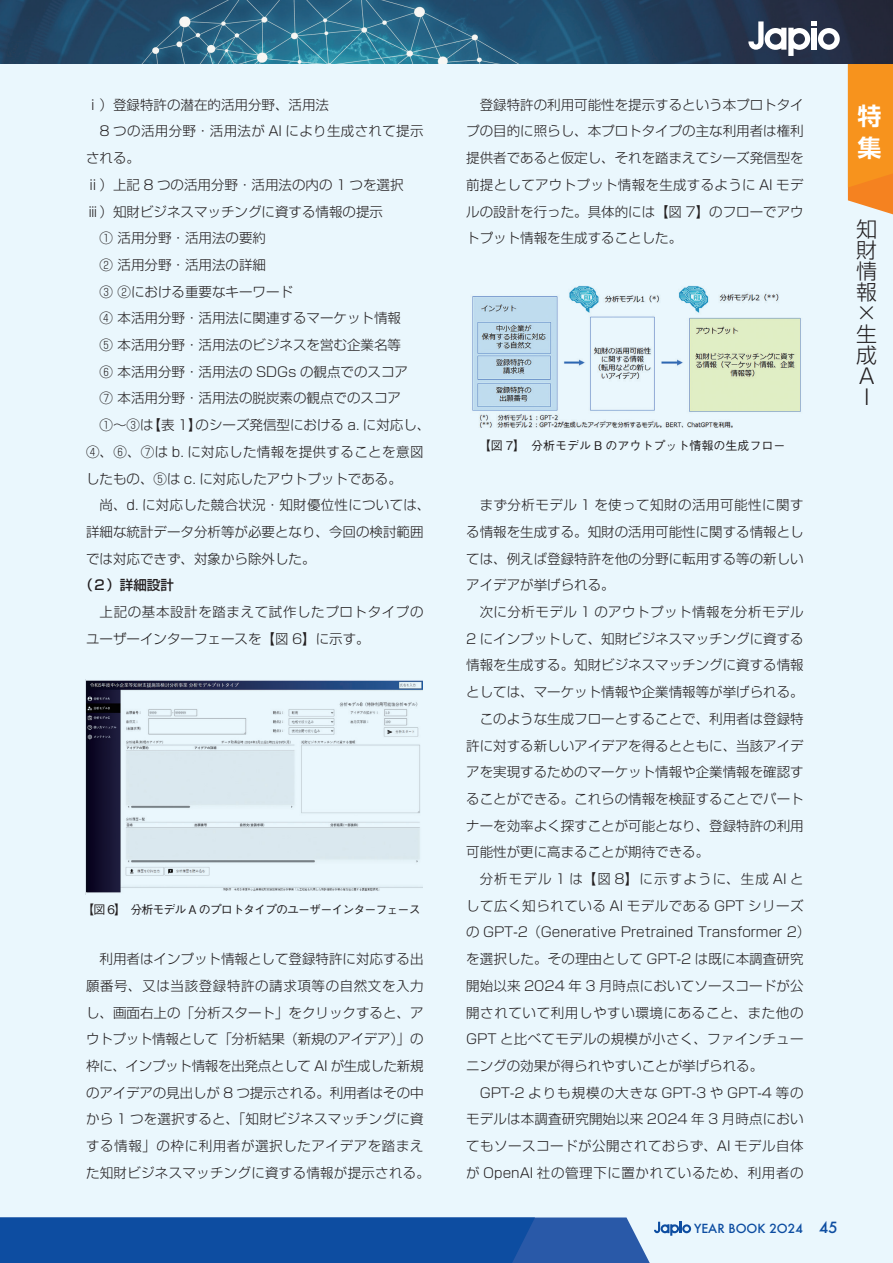
<style>
.page{position:relative;width:893px;height:1263px;background:#eaf7fd}
.page>*{position:absolute;margin:0;border:0;box-sizing:border-box;transform-origin:0 0}
.t1{font:700 24px/32px "Shin Go Pr 5 De";color:#fff}
.t2{font:300 21px/21px "Shin Go Pro";color:#231f20;text-align:center}
.本文{font:300 13.5px/26.7px "Shin Go Pr 5";color:#231f20;text-align:justify}
.本文_段落下げなし{font:300 13.5px "Shin Go Pr 5";color:#231f20}
.本文-2{font:300 13.5px/26.7px "Shin Go Pr 5";letter-spacing:.045em;color:#231f20}
.本文-3{font:300 13.5px/26.7px "Shin Go Pr 5";letter-spacing:.025em;color:#231f20}
.本文_段落下げなし-2{font:500 13.5px "Shin Go Pr 5";color:#231f20}
.t3{font:500 12.15px "Futura";color:#0d4da1}
.肩書き_名前{font:500 12px "Gothic BBB Pro";letter-spacing:-.08em;color:#231f20}
.肩書き_名前-2{font:500 12px "Gothic BBB Pro";color:#231f20}
.s1{font-size:15px}
</style>
<div class="page">
<svg style="left:0;top:1217px;width:691px;height:46px"></svg>
<img style="left:0;top:0;width:893px;height:64px">
<svg style="left:748px;top:21px;width:92px;height:35px"></svg>
<svg style="left:848px;top:64px;width:45px;height:151px"></svg>
<img style="left:86px;top:680px;width:337px;height:213px">
<img style="left:472px;top:285px;width:329px;height:143px">
<p class="本文_段落下げなし" style="left:86px;top:93px;width:244px">ⅰ）登録特許の潜在的活用分野、活用法</p>
<p class="本文-3" style="left:86px;top:117px;width:339px;text-indent:14px">8 つの活用分野・活用法が AI により生成されて提示される。</p>
<p class="本文_段落下げなし" style="left:86px;top:174px;width:319px">ⅱ）上記 8 つの活用分野・活用法の内の 1 つを選択</p>
<p class="本文_段落下げなし" style="left:86px;top:200px;width:298px">ⅲ）知財ビジネスマッチングに資する情報の提示</p>
<p class="本文" style="left:100px;top:223px;width:168px">① 活用分野・活用法の要約</p>
<p class="本文" style="left:100px;top:250px;width:168px">② 活用分野・活用法の詳細</p>
<p class="本文" style="left:100px;top:277px;width:195px">③ ②における重要なキーワード</p>
<p class="本文" style="left:100px;top:304px;width:303px">④ 本活用分野・活用法に関連するマーケット情報</p>
<p class="本文" style="left:100px;top:330px;width:303px">⑤ 本活用分野・活用法のビジネスを営む企業名等</p>
<p class="本文" style="left:100px;top:357px;width:310px">⑥ 本活用分野・活用法の SDGs の観点でのスコア</p>
<p class="本文" style="left:100px;top:384px;width:303px">⑦ 本活用分野・活用法の脱炭素の観点でのスコア</p>
<p class="本文" style="left:86px;top:410px;width:346px;text-align:left;text-indent:14px">①～③は【表 1】のシーズ発信型における a. に対応し、<br>④、⑥、⑦は b. に対応した情報を提供することを意図したもの、⑤は c. に対応したアウトプットである。</p>
<p class="本文" style="left:86px;top:490px;width:346px;text-align:left;text-indent:14px">尚、d. に対応した競合状況・知財優位性については、詳細な統計データ分析等が必要となり、今回の検討範囲では対応できず、対象から除外した。</p>
<p class="本文_段落下げなし-2" style="left:79px;top:574px;width:96px">（２）詳細設計</p>
<p class="本文-2" style="left:86px;top:597px;width:339px;text-indent:14px">上記の基本設計を踏まえて試作したプロトタイプのユーザーインターフェースを【図 6】に示す。</p>
<p class="肩書き_名前" style="left:82px;top:900px;width:340px">【図 6】　分析モデル A のプロトタイプのユーザーインターフェース</p>
<p class="本文" style="left:86px;top:944px;width:345px;text-align:center">利用者はインプット情報として登録特許に対応する出<br>願番号、又は当該登録特許の請求項等の自然文を入力し、画面右上の「分析スタート」をクリックすると、アウトプット情報として「分析結果（新規のアイデア）」の枠に、インプット情報を出発点として AI が生成した新規のアイデアの見出しが 8 つ提示される。利用者はその中から 1 つを選択すると、「知財ビジネスマッチングに資する情報」の枠に利用者が選択したアイデアを踏まえた知財ビジネスマッチングに資する情報が提示される。</p>
<p class="本文" style="left:466px;top:90px;width:339px;text-indent:14px">登録特許の利用可能性を提示するという本プロトタイプの目的に照らし、本プロトタイプの主な利用者は権利提供者であると仮定し、それを踏まえてシーズ発信型を前提としてアウトプット情報を生成するように AI モデルの設計を行った。具体的には【図 7】のフローでアウトプット情報を生成することした。</p>
<p class="肩書き_名前-2" style="left:479px;top:435px;width:308px">【図 7】　分析モデル B のアウトプット情報の生成フロー</p>
<p class="本文" style="left:466px;top:490px;width:339px;text-indent:14px">まず分析モデル 1 を使って知財の活用可能性に関する情報を生成する。知財の活用可能性に関する情報としては、例えば登録特許を他の分野に転用する等の新しいアイデアが挙げられる。</p>
<p class="本文" style="left:466px;top:597px;width:339px;text-indent:14px">次に分析モデル 1 のアウトプット情報を分析モデル2 にインプットして、知財ビジネスマッチングに資する情報を生成する。知財ビジネスマッチングに資する情報としては、マーケット情報や企業情報等が挙げられる。</p>
<p class="本文" style="left:466px;top:704px;width:339px;text-indent:14px">このような生成フローとすることで、利用者は登録特許に対する新しいアイデアを得るとともに、当該アイデアを実現するためのマーケット情報や企業情報を確認することができる。これらの情報を検証することでパートナーを効率よく探すことが可能となり、登録特許の利用可能性が更に高まることが期待できる。</p>
<p class="本文" style="left:466px;top:864px;width:346px;text-align:left;text-indent:14px">分析モデル 1 は【図 8】に示すように、生成 AI として広く知られている AI モデルである GPT シリーズの GPT-2（Generative Pretrained Transformer 2）を選択した。その理由として GPT-2 は既に本調査研究開始以来 2024 年 3 月時点においてソースコードが公開されていて利用しやすい環境にあること、また他の<br>GPT と比べてモデルの規模が小さく、ファインチューニングの効果が得られやすいことが挙げられる。</p>
<p class="本文" style="left:466px;top:1078px;width:339px;text-indent:14px">GPT-2 よりも規模の大きな GPT-3 や GPT-4 等のモデルは本調査研究開始以来 2024 年 3 月時点においてもソースコードが公開されておらず、AI モデル自体が OpenAI 社の管理下に置かれているため、利用者の</p>
<p class="t3" style="left:694px;top:1220px;width:145px">YEAR BOOK 2O24 <span class="s1">45</span></p>
<h1 class="t1" style="left:857px;top:98px;width:25px">特集</h1>
<h2 class="t2" style="left:856px;top:216px;width:22px">知財情報×生成<br>A<br>I</h2>
</div>
